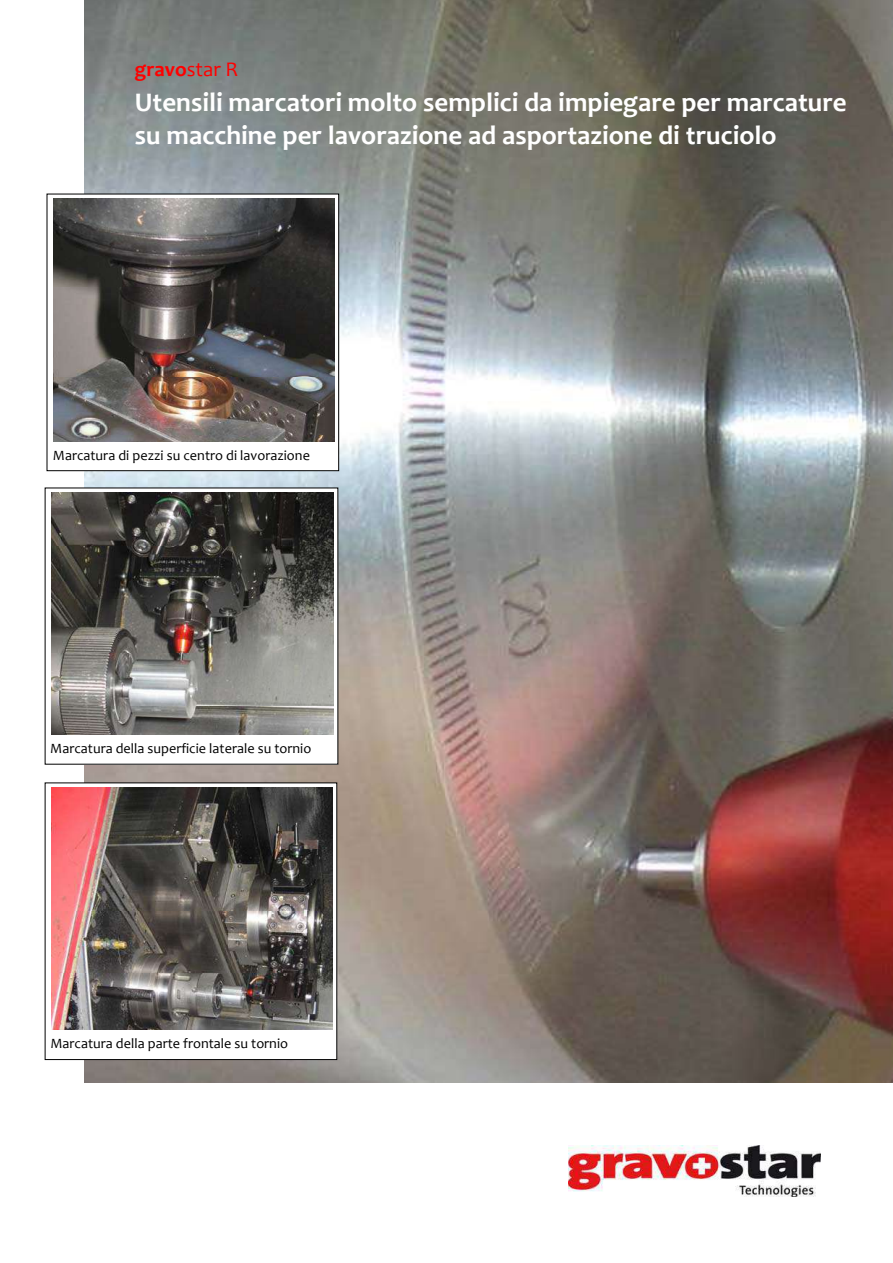
<style>
.page{position:relative;width:893px;height:1263px;background:#fff}
.page>*{position:absolute;margin:0;border:0;box-sizing:border-box;transform-origin:0 0}
.t1{font:700 27px/33px "Candara";color:#fff}
.t2{font:700 21px "Candara";color:#f00}
.t3{font:14.25px "Candara";color:#000}
.s1{font-weight:400}
</style>
<div class="page">
<img style="left:85px;top:0;width:807px;height:1083px">
<img style="left:568px;top:1145px;width:252px;height:52px">
<svg style="left:53px;top:196px;width:284px;height:246px"></svg>
<div style="left:47px;top:194px;width:292px;height:277px;border:1px solid #000"></div>
<img style="left:54px;top:199px;width:280px;height:243px">
<svg style="left:51px;top:490px;width:285px;height:272px"></svg>
<img style="left:52px;top:492px;width:281px;height:243px">
<svg style="left:51px;top:785px;width:284px;height:245px"></svg>
<img style="left:52px;top:788px;width:280px;height:242px">
<div style="left:46px;top:1030px;width:289px;height:28px;background:#fff"></div>
<div style="left:46px;top:735px;width:289px;height:28px;background:#fff"></div>
<div style="left:49px;top:442px;width:289px;height:28px;background:#fff"></div>
<h2 class="t2" style="left:135px;top:61px;width:105px">gravo<span class="s1">star R</span></h2>
<h1 class="t1" style="left:135px;top:89px;width:713px">Utensili marcatori molto semplici da impiegare per marcature su macchine per lavorazione ad asportazione di truciolo</h1>
<p class="t3" style="left:53px;top:450px;width:258px">Marcatura di pezzi su centro di lavorazione</p>
<p class="t3" style="left:50px;top:743px;width:262px">Marcatura della superficie laterale su tornio</p>
<p class="t3" style="left:50px;top:1038px;width:239px">Marcatura della parte frontale su tornio</p>
</div>
